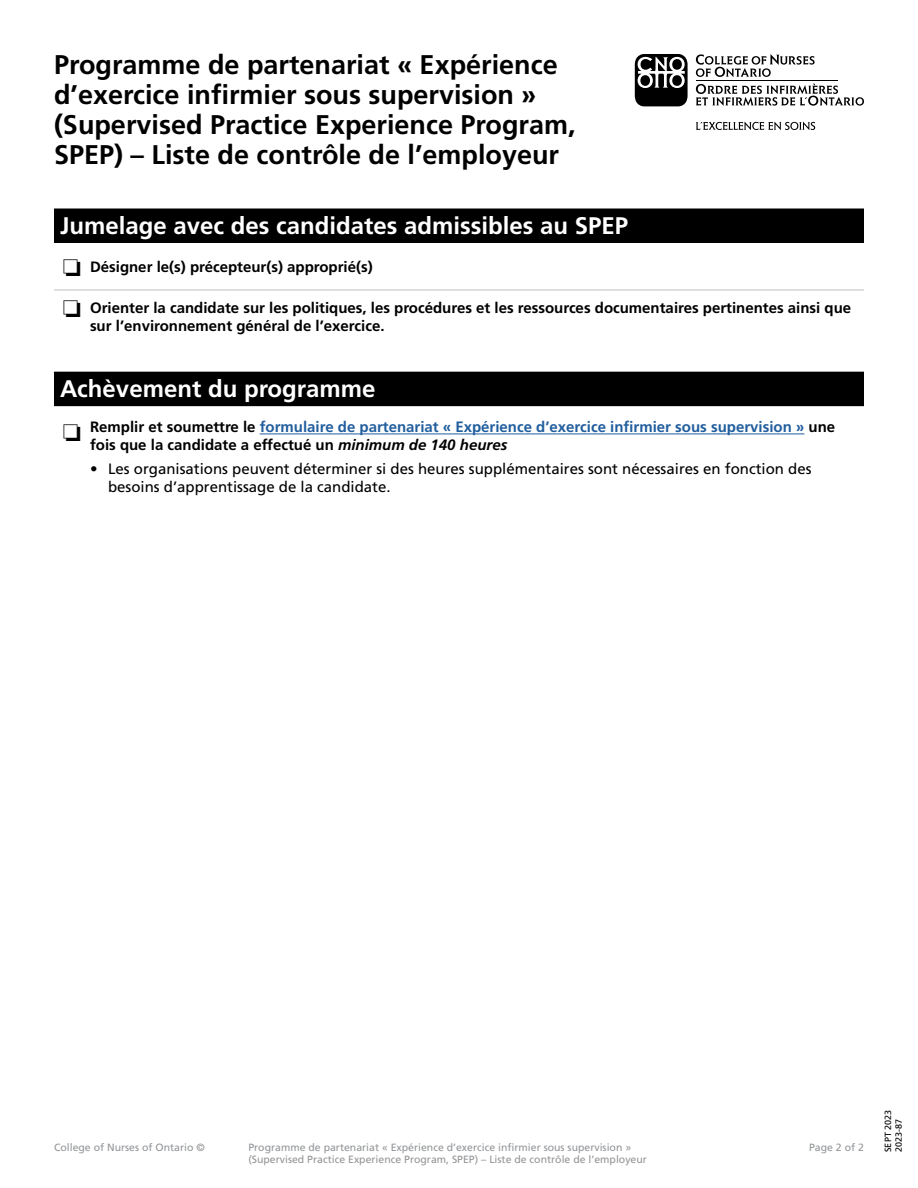
<style>
.page{position:relative;width:918px;height:1188px;background:#fff}
.page>*{position:absolute;margin:0;border:0;box-sizing:border-box;transform-origin:0 0}
.t1{font:700 27px/30px "Frutiger LT Std";color:#000}
.t2{font:700 24px "Frutiger LT Std";color:#fff}
.t3{font:700 15px/18px "Frutiger LT Std";color:#000}
.t4{font:700 15px/18px "Frutiger LT Std";color:#215e9e}
.t5{font:15px/18px "Frutiger LT Std";color:#000}
.t6{font:10.5px "Frutiger LT Std";color:#939598}
.t7{font:9px/10.5px "Frutiger LT Std";color:#000}
.s1{color:#000}
.s2{font-style:italic;color:#000}
</style>
<div class="page">
<svg style="left:696px;top:84px;width:168px;height:22px"></svg>
<svg style="left:635px;top:54px;width:53px;height:52px"></svg>
<hr style="left:696px;top:80px;width:142px;height:1px;background:#000">
<svg style="left:696px;top:54px;width:119px;height:23px"></svg>
<svg style="left:696px;top:122px;width:119px;height:8px"></svg>
<hr style="left:54px;top:289px;width:36px;height:2px;background:#d1d3d4">
<hr style="left:90px;top:289px;width:774px;height:2px;background:#d1d3d4">
<div style="left:54px;top:208px;width:810px;height:35px;background:#000"></div>
<div style="left:54px;top:372px;width:810px;height:34px;background:#000"></div>
<hr style="left:260px;top:434px;width:544px;height:1px;background:#215e9e">
<h1 class="t1" style="left:54px;top:50px;width:523px">Programme de partenariat « Expérience d’exercice infirmier sous supervision » (Supervised Practice Experience Program, SPEP) – Liste de contrôle de l’employeur</h1>
<h2 class="t2" style="left:60px;top:212px;width:570px">Jumelage avec des candidates admissibles au SPEP</h2>
<p class="t3" style="left:63px;top:258px;width:312px">❏ Désigner le(s) précepteur(s) approprié(s)</p>
<p class="t3" style="left:90px;top:299px;width:763px;text-indent:-27px">❏ Orienter la candidate sur les politiques, les procédures et les ressources documentaires pertinentes ainsi que sur l’environnement général de l’exercice.</p>
<h2 class="t2" style="left:60px;top:375px;width:317px">Achèvement du programme</h2>
<p class="t4" style="left:90px;top:418px;width:747px;text-indent:-27px"><span class="s1">❏ Remplir et soumettre le</span> formulaire de partenariat « Expérience d’exercice infirmier sous supervision » <span class="s1">une fois que la candidate a effectué un</span> <span class="s2">minimum de 140 heures</span></p>
<p class="t5" style="left:108px;top:460px;width:705px;text-indent:-18px">• Les organisations peuvent déterminer si des heures supplémentaires sont nécessaires en fonction des besoins d’apprentissage de la candidate.</p>
<p class="t6" style="left:54px;top:1141px;width:152px">College of Nurses of Ontario ©</p>
<p class="t6" style="left:248px;top:1141px;width:384px">Programme de partenariat « Expérience d’exercice infirmier sous supervision »</p>
<p class="t6" style="left:809px;top:1141px;width:56px">Page 2 of 2</p>
<p class="t6" style="left:248px;top:1154px;width:400px">(Supervised Practice Experience Program, SPEP) – Liste de contrôle de l’employeur</p>
<p class="t7" style="left:883px;top:1152px;width:44px;rotate:-90deg">SEPT 2023<br>2023-87</p>
</div>
